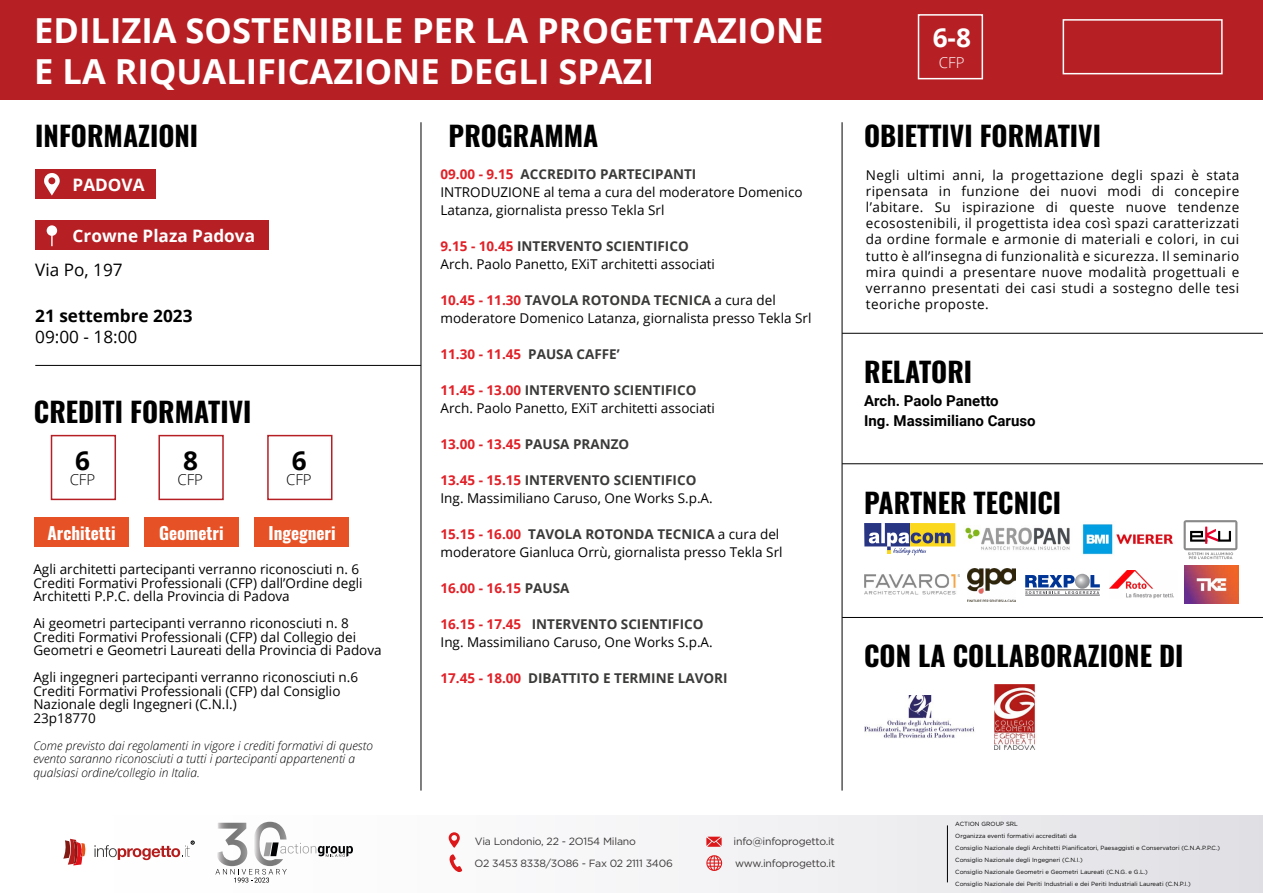
<style>
.page{position:relative;width:1263px;height:893px;background:#fff}
.page>*{position:absolute;margin:0;border:0;box-sizing:border-box;transform-origin:0 0}
.t1{font:700 34.5px/41.4px "Open Sans";color:#fff}
.t2{font:700 27.6px "Oswald";color:#000}
.t3{font:700 26.1px "Open Sans";color:#000}
.t4{font:700 26.1px "Open Sans";color:#fff}
.t5{font:500 19.95px "Gotham";letter-spacing:-.01em;color:#fff}
.t6{font:700 17.1px "Oswald";color:#fff}
.t7{font:700 17.1px "Open Sans";color:#fff}
.t8{font:17.1px "Open Sans";color:#000}
.t9{font:700 17.1px "Open Sans";color:#000}
.t10{font:700 15px/19.5px "Roboto";color:#000}
.t11{font:300 15px "Open Sans";color:#000}
.t12{font:300 15px "Open Sans";color:#fff}
.t13{font:13.5px/18px "Open Sans";color:#000}
.t14{font:700 13.5px "Open Sans";color:#e12027}
.t15{font:700 13.5px "Open Sans";color:#3a3a39}
.t16{font:italic 300 12px/13.5px "Open Sans";color:#000}
.t17{font:10.5px "Gotham";letter-spacing:-.02em;color:#3b3838}
.t18{font:6px/12px "Gotham";color:#000}
.s1{font-weight:700;color:#e12027}
.s2{font-weight:700;color:#3a3a39}
.s3{color:#3a3a39}
.s4{color:#e12027}
</style>
<div class="page">
<div style="left:0;top:815px;width:1263px;height:78px;background:linear-gradient(to right,#fff,#e3e3e7)"></div>
<svg style="left:63px;top:839px;width:24px;height:26px"></svg>
<svg style="left:95px;top:841px;width:99px;height:19px"></svg>
<svg style="left:449px;top:854px;width:13px;height:18px"></svg>
<svg style="left:706px;top:855px;width:16px;height:16px"></svg>
<svg style="left:706px;top:837px;width:16px;height:10px"></svg>
<svg style="left:449px;top:832px;width:11px;height:16px"></svg>
<hr style="left:947px;top:825px;width:1px;height:57px;background:#000">
<div style="left:0;top:0;width:1263px;height:99px;background:#b62025"></div>
<hr style="left:421px;top:122px;width:1px;height:669px;background:#000">
<hr style="left:842px;top:122px;width:1px;height:669px;background:#000">
<div style="left:35px;top:169px;width:121px;height:30px;background:#b62025"></div>
<div style="left:35px;top:220px;width:234px;height:30px;background:#b62025"></div>
<div style="left:34px;top:517px;width:95px;height:30px;background:#e65225"></div>
<div style="left:144px;top:517px;width:95px;height:30px;background:#e65225"></div>
<div style="left:254px;top:517px;width:95px;height:30px;background:#e65225"></div>
<svg style="left:44px;top:173px;width:16px;height:23px"></svg>
<div style="left:47px;top:225px;width:10px;height:11px;background:#fff;border-radius:5px"></div>
<div style="left:51px;top:435px;width:65px;height:65px;border:2px solid #b62025"></div>
<div style="left:158px;top:435px;width:66px;height:65px;border:2px solid #b62025"></div>
<div style="left:267px;top:435px;width:65px;height:65px;border:2px solid #b62025"></div>
<hr style="left:35px;top:365px;width:386px;height:1px;background:#000">
<hr style="left:842px;top:333px;width:421px;height:1px;background:#000">
<hr style="left:842px;top:463px;width:421px;height:1px;background:#000">
<hr style="left:842px;top:617px;width:421px;height:1px;background:#000">
<div style="left:918px;top:14px;width:65px;height:65px;border:2px solid #fff"></div>
<div style="left:1062px;top:19px;width:160px;height:55px;border:2px solid #fff"></div>
<svg style="left:215px;top:822px;width:138px;height:60px"></svg>
<img style="left:864px;top:695px;width:111px;height:43px">
<img style="left:995px;top:684px;width:41px;height:65px">
<img style="left:967px;top:568px;width:48px;height:34px">
<div style="left:864px;top:523px;width:46px;height:23px;background:#283583"></div>
<div style="left:910px;top:523px;width:45px;height:23px;background:#fbd71d"></div>
<svg style="left:869px;top:523px;width:81px;height:32px"></svg>
<img style="left:964px;top:527px;width:106px;height:23px">
<img style="left:1082px;top:524px;width:92px;height:31px">
<svg style="left:1183px;top:520px;width:54px;height:39px"></svg>
<img style="left:864px;top:574px;width:95px;height:21px">
<div style="left:1075px;top:574px;width:15px;height:15px;background:#a2a3a5;border-radius:7px"></div>
<svg style="left:1025px;top:575px;width:75px;height:19px"></svg>
<hr style="left:1025px;top:589px;width:75px;height:1px;background:#55565a">
<hr style="left:1025px;top:595px;width:75px;height:1px;background:#55565a">
<img style="left:1109px;top:571px;width:65px;height:28px">
<img style="left:1185px;top:565px;width:54px;height:39px">
<h1 class="t1" style="left:34px;top:9px;width:791px">EDILIZIA SOSTENIBILE PER LA PROGETTAZIONE<br>E LA RIQUALIFICAZIONE DEGLI SPAZI</h1>
<h2 class="t2" style="left:35px;top:122px;width:164px">INFORMAZIONI</h2>
<h2 class="t2" style="left:449px;top:122px;width:151px">PROGRAMMA</h2>
<h2 class="t2" style="left:864px;top:122px;width:238px">OBIETTIVI FORMATIVI</h2>
<h3 class="t4" style="left:933px;top:19px;width:40px">6-8</h3>
<p class="t12" style="left:939px;top:52px;width:27px">CFP</p>
<h3 class="t5" style="left:562px;top:56px;width:141px">PROGRAMMA</h3>
<p class="t7" style="left:73px;top:173px;width:74px">PADOVA</p>
<p class="t7" style="left:73px;top:224px;width:184px">Crowne Plaza Padova</p>
<p class="t8" style="left:35px;top:258px;width:89px">Via Po, 197</p>
<p class="t9" style="left:35px;top:304px;width:159px">21 settembre 2023</p>
<p class="t8" style="left:35px;top:325px;width:104px">09:00 - 18:00</p>
<h2 class="t2" style="left:34px;top:397px;width:219px">CREDITI FORMATIVI</h2>
<h3 class="t3" style="left:75px;top:442px;width:16px">6</h3>
<h3 class="t3" style="left:183px;top:442px;width:16px">8</h3>
<h3 class="t3" style="left:292px;top:442px;width:16px">6</h3>
<p class="t11" style="left:70px;top:469px;width:27px">CFP</p>
<p class="t11" style="left:177px;top:469px;width:27px">CFP</p>
<p class="t11" style="left:286px;top:469px;width:27px">CFP</p>
<p class="t6" style="left:47px;top:524px;width:70px">Architetti</p>
<p class="t6" style="left:159px;top:524px;width:66px">Geometri</p>
<p class="t6" style="left:269px;top:524px;width:69px">Ingegneri</p>
<p class="t13" style="left:33px;top:562px;width:331px;line-height:13.5px">Agli architetti partecipanti verranno riconosciuti n. 6<br>Crediti Formativi Professionali (CFP) dall’Ordine degli<br>Architetti P.P.C. della Provincia di Padova</p>
<p class="t13" style="left:33px;top:616px;width:350px;line-height:13.5px">Ai geometri partecipanti verranno riconosciuti n. 8<br>Crediti Formativi Professionali (CFP) dal Collegio dei<br>Geometri e Geometri Laureati della Provincia di Padova</p>
<p class="t13" style="left:33px;top:670px;width:326px;line-height:13.5px">Agli ingegneri partecipanti verranno riconosciuti n.6<br>Crediti Formativi Professionali (CFP) dal Consiglio Nazionale degli Ingegneri (C.N.I.)<br>23p18770</p>
<p class="t16" style="left:33px;top:738px;width:341px">Come previsto dai regolamenti in vigore i crediti formativi di questo evento saranno riconosciuti a tutti i partecipanti appartenenti a qualsiasi ordine/collegio in Italia.</p>
<p class="t13" style="left:441px;top:165px;width:363px"><span class="s1">09.00 - 9.15</span> <span class="s2">ACCREDITO PARTECIPANTI<br></span>INTRODUZIONE al tema a cura del moderatore Domenico<br>Latanza, giornalista presso Tekla Srl</p>
<p class="t13" style="left:441px;top:237px;width:276px"><span class="s1">9.15 - 10.45</span> <span class="s2">INTERVENTO SCIENTIFICO<br></span>Arch. Paolo Panetto, EXiT architetti associati</p>
<p class="t13" style="left:441px;top:291px;width:372px"><span class="s1">10.45 - 11.30</span> <span class="s2">TAVOLA ROTONDA TECNICA</span> a cura del moderatore Domenico Latanza, giornalista presso Tekla Srl</p>
<p class="t14" style="left:441px;top:345px;width:181px">11.30 - 11.45 <span class="s3">PAUSA CAFFE’</span></p>
<p class="t13" style="left:441px;top:381px;width:276px"><span class="s1">11.45 - 13.00</span> <span class="s2">INTERVENTO SCIENTIFICO<br></span>Arch. Paolo Panetto, EXiT architetti associati</p>
<p class="t14" style="left:441px;top:435px;width:190px">13.00 - 13.45 <span class="s3">PAUSA PRANZO</span></p>
<p class="t13" style="left:441px;top:471px;width:274px"><span class="s1">13.45 - 15.15</span> <span class="s2">INTERVENTO SCIENTIFICO<br></span>Ing. Massimiliano Caruso, One Works S.p.A.</p>
<p class="t13" style="left:441px;top:525px;width:344px"><span class="s1">15.15 - 16.00</span> <span class="s2">TAVOLA ROTONDA TECNICA</span> a cura del moderatore Gianluca Orrù, giornalista presso Tekla Srl</p>
<p class="t14" style="left:441px;top:579px;width:130px">16.00 - 16.15 <span class="s3">PAUSA</span></p>
<p class="t13" style="left:441px;top:615px;width:274px"><span class="s1">16.15 - 17.45</span> <span class="s2">INTERVENTO SCIENTIFICO<br></span>Ing. Massimiliano Caruso, One Works S.p.A.</p>
<p class="t15" style="left:441px;top:669px;width:289px"><span class="s4">17.45 - 18.00</span> DIBATTITO E TERMINE LAVORI</p>
<p class="t13" style="left:866px;top:166px;width:375px;line-height:16.2px;text-align:justify">Negli ultimi anni, la progettazione degli spazi è stata ripensata in funzione dei nuovi modi di concepire l’abitare. Su ispirazione di queste nuove tendenze ecosostenibili, il progettista idea così spazi caratterizzati da ordine formale e armonie di materiali e colori, in cui tutto è all’insegna di funzionalità e sicurezza. Il seminario mira quindi a presentare nuove modalità progettuali e verranno presentati dei casi studi a sostegno delle tesi teoriche proposte.</p>
<h2 class="t2" style="left:864px;top:357px;width:109px">RELATORI</h2>
<p class="t10" style="left:864px;top:391px;width:173px">Arch. Paolo Panetto<br>Ing. Massimiliano Caruso</p>
<h2 class="t2" style="left:864px;top:488px;width:199px">PARTNER TECNICI</h2>
<h2 class="t2" style="left:864px;top:642px;width:321px">CON LA COLLABORAZIONE DI</h2>
<p class="t17" style="left:475px;top:834px;width:163px">Via Londonio, 22 - 2O154 Milano</p>
<p class="t17" style="left:734px;top:835px;width:103px">info@infoprogetto.it</p>
<p class="t17" style="left:474px;top:857px;width:200px">O2 3453 8338/3O86 - Fax 02 2111 3406</p>
<p class="t17" style="left:735px;top:856px;width:102px">www.infoprogetto.it</p>
<p class="t18" style="left:955px;top:817px;width:266px">ACTION GROUP SRL<br>Organizza eventi formativi accreditati da<br>Consiglio Nazionale degli Architetti Pianificatori, Paesaggisti e Conservatori (C.N.A.P.P.C.)<br>Consiglio Nazionale degli Ingegneri (C.N.I.)<br>Consiglio Nazionale Geometri e Geometri Laureati (C.N.G. e G.L.)<br>Consiglio Nazionale dei Periti Industriali e dei Periti Industriali Laureati (C.N.P.I.)</p>
</div>
